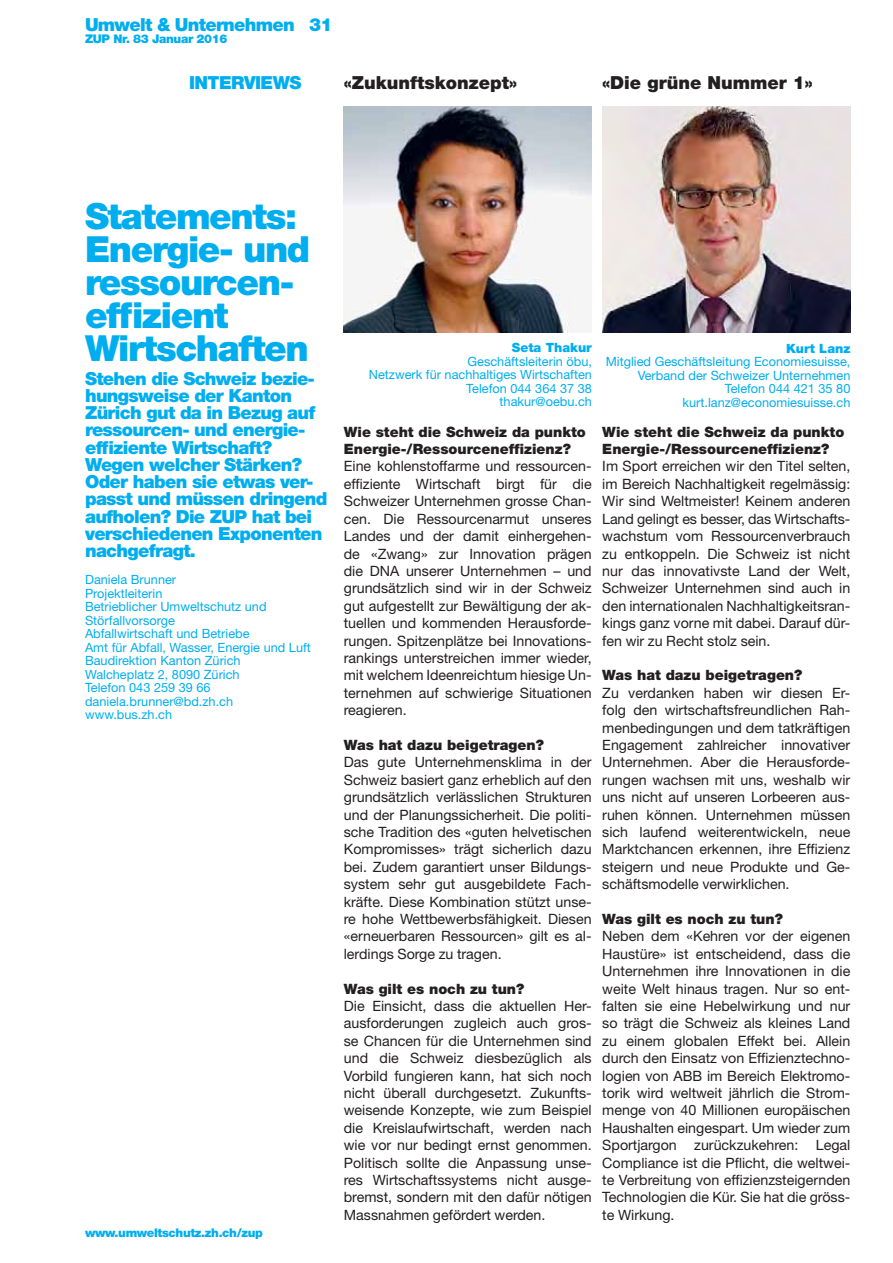
<style>
.page{position:relative;width:893px;height:1263px;background:#fff}
.page>*{position:absolute;margin:0;border:0;box-sizing:border-box;transform-origin:0 0}
.t1{font:900 36px/33px "Helvetica Neue LT Std";letter-spacing:-.04em;color:#00aeef}
.t2{font:900 18px/17.2px "Helvetica Neue LT Std";letter-spacing:-.04em;color:#00aeef}
.t3{font:900 18px "Helvetica Neue LT Std";color:#231f20}
.t4{font:14.25px/17.4px "Helvetica Neue LT Std";color:#231f20;text-align:justify}
.t5{font:900 14.25px/17.2px "Helvetica Neue LT Std";color:#231f20}
.t6{font:12.75px/13.5px "Helvetica Neue LT Std";color:#00aeef;text-align:right}
.t7{font:900 12.75px "Helvetica Neue LT Std";color:#00aeef}
.t8{font:900 12px "Helvetica Neue LT Std";letter-spacing:-.03em;color:#00aeef}
</style>
<div class="page">
<img style="left:344px;top:106px;width:248px;height:226px">
<img style="left:603px;top:106px;width:247px;height:227px">
<p class="t2" style="left:85px;top:18px;width:249px">Umwelt &amp; Unternehmen 31</p>
<p class="t8" style="left:85px;top:35px;width:144px">ZUP Nr. 83 Januar 2016</p>
<p class="t2" style="left:189px;top:76px;width:114px">INTERVIEWS</p>
<p class="t3" style="left:344px;top:76px;width:175px">«Zukunftskonzept»</p>
<p class="t3" style="left:602px;top:76px;width:212px">«Die grüne Nummer 1»</p>
<h1 class="t1" style="left:85px;top:204px;width:227px">Statements:<br>Energie- und res sour cen&shy;effizient<br>Wirtschaften</h1>
<p class="t2" style="left:85px;top:372px;width:244px">Stehen die Schweiz bezie&shy;hungsweise der Kanton<br>Zürich gut da in Bezug auf ressourcen- und energie&shy;effiziente Wirtschaft?<br>Wegen welcher Stärken?<br>Oder haben sie etwas ver&shy;passt und müssen dringend auf holen? Die ZUP hat bei verschiedenen Exponenten nachgefragt.</p>
<p class="t6" style="left:85px;top:573px;width:227px;text-align:left">Daniela Brunner<br>Projektleiterin<br>Betrieblicher Umweltschutz und<br>Störfallvorsorge<br>Abfallwirtschaft und Betriebe<br>Amt für Abfall, Wasser, Energie und Luft<br>Baudirektion Kanton Zürich<br>Walcheplatz 2, 8090 Zürich<br>Telefon 043 259 39 66 daniela.brunner@bd.zh.ch www.bus.zh.ch</p>
<p class="t8" style="left:85px;top:1228px;width:179px">www.umweltschutz.zh.ch/zup</p>
<p class="t7" style="left:512px;top:343px;width:82px">Seta Thakur</p>
<p class="t6" style="left:369px;top:354px;width:225px">Geschäftsleiterin öbu,<br>Netzwerk für nachhaltiges Wirtschaften<br>Telefon 044 364 37 38<br>thakur@oebu.ch</p>
<p class="t5" style="left:344px;top:424px;width:244px">Wie steht die Schweiz da punkto<br>Energie-/Ressourceneffizienz?</p>
<p class="t4" style="left:344px;top:457px;width:249px">Eine kohlenstoffarme und ressourcen&shy;effiziente Wirtschaft birgt für die Schweizer Unternehmen grosse Chan&shy;cen. Die Ressourcenarmut unseres Landes und der damit einhergehen&shy;de «Zwang» zur Innovation prägen die DNA unserer Unternehmen – und grundsätzlich sind wir in der Schweiz gut aufgestellt zur Bewältigung der ak&shy;tuellen und kommenden Herausforde&shy;rungen. Spitzenplätze bei Innovations&shy;rankings unterstreichen immer wieder, mit welchem Ideenreichtum hiesige Un&shy;ternehmen auf schwierige Situa tionen reagieren.</p>
<p class="t5" style="left:344px;top:738px;width:202px">Was hat dazu beigetragen?</p>
<p class="t4" style="left:344px;top:753px;width:249px">Das gute Unternehmensklima in der Schweiz basiert ganz erheblich auf den grundsätzlich verlässlichen Strukturen und der Planungssicherheit. Die politi&shy;sche Tradition des «guten helvetischen Kompromisses» trägt sicherlich dazu bei. Zudem garantiert unser Bildungs&shy;system sehr gut ausgebildete Fach&shy;kräfte. Diese Kombination stützt unse&shy;re hohe Wettbewerbsfähigkeit. Diesen «erneuerbaren Ressourcen» gilt es al&shy;lerdings Sorge zu tragen.</p>
<p class="t5" style="left:344px;top:981px;width:182px">Was gilt es noch zu tun?</p>
<p class="t4" style="left:344px;top:997px;width:249px">Die Einsicht, dass die aktuellen Her&shy;ausforderungen zugleich auch gros&shy;se Chancen für die Unternehmen sind und die Schweiz diesbezüglich als Vorbild fungieren kann, hat sich noch nicht überall durchgesetzt. Zukunfts&shy;weisende Konzepte, wie zum Beispiel die Kreislaufwirtschaft, werden nach wie vor nur bedingt ernst genommen.<br>Politisch sollte die Anpassung unse&shy;res Wirtschaftssystems nicht ausge&shy;bremst, sondern mit den dafür nötigen Massnahmen gefördert werden.</p>
<p class="t7" style="left:786px;top:343px;width:66px">Kurt Lanz</p>
<p class="t6" style="left:606px;top:355px;width:246px">Mitglied Geschäftsleitung Economiesuisse, Verband der Schweizer Unternehmen Telefon 044 421 35 80 kurt.lanz@economiesuisse.ch</p>
<p class="t5" style="left:602px;top:424px;width:244px">Wie steht die Schweiz da punkto<br>Energie-/Ressourceneffizienz?</p>
<p class="t4" style="left:602px;top:457px;width:250px">Im Sport erreichen wir den Titel selten, im Bereich Nachhaltigkeit regelmässig:<br>Wir sind Weltmeister! Keinem anderen Land gelingt es besser, das Wirtschafts&shy;wachstum vom Ressourcenverbrauch zu entkoppeln. Die Schweiz ist nicht nur das innovativste Land der Welt, Schweizer Unternehmen sind auch in den internationalen Nachhaltigkeitsran&shy;kings ganz vorne mit dabei. Darauf dür&shy;fen wir zu Recht stolz sein.</p>
<p class="t5" style="left:602px;top:668px;width:202px">Was hat dazu beigetragen?</p>
<p class="t4" style="left:602px;top:684px;width:250px">Zu verdanken haben wir diesen Er&shy;folg den wirtschaftsfreundlichen Rah&shy;menbedingungen und dem tatkräftigen Engagement zahlreicher innovativer Unternehmen. Aber die Herausforde&shy;rungen wachsen mit uns, weshalb wir uns nicht auf unseren Lorbeeren aus&shy;ruhen können. Unternehmen müssen sich laufend weiterentwickeln, neue Marktchancen erkennen, ihre Effizienz steigern und neue Produkte und Ge&shy;schäftsmodelle verwirklichen.</p>
<p class="t5" style="left:602px;top:912px;width:182px">Was gilt es noch zu tun?</p>
<p class="t4" style="left:602px;top:927px;width:250px">Neben dem «Kehren vor der eigenen Haustüre» ist entscheidend, dass die Unternehmen ihre Innovationen in die weite Welt hinaus tragen. Nur so ent&shy;falten sie eine Hebelwirkung und nur so trägt die Schweiz als kleines Land zu einem globalen Effekt bei. Allein durch den Einsatz von Effizienztechno&shy;logien von ABB im Bereich Elektromo&shy;torik wird weltweit jährlich die Strom&shy;menge von 40 Millionen europäischen Haushalten eingespart. Um wieder zum Sportjargon zurückzukehren: Legal Compliance ist die Pflicht, die weltwei&shy;te Verbreitung von effizienzsteigernden Technologien die Kür. Sie hat die gröss&shy;te Wirkung.</p>
</div>
